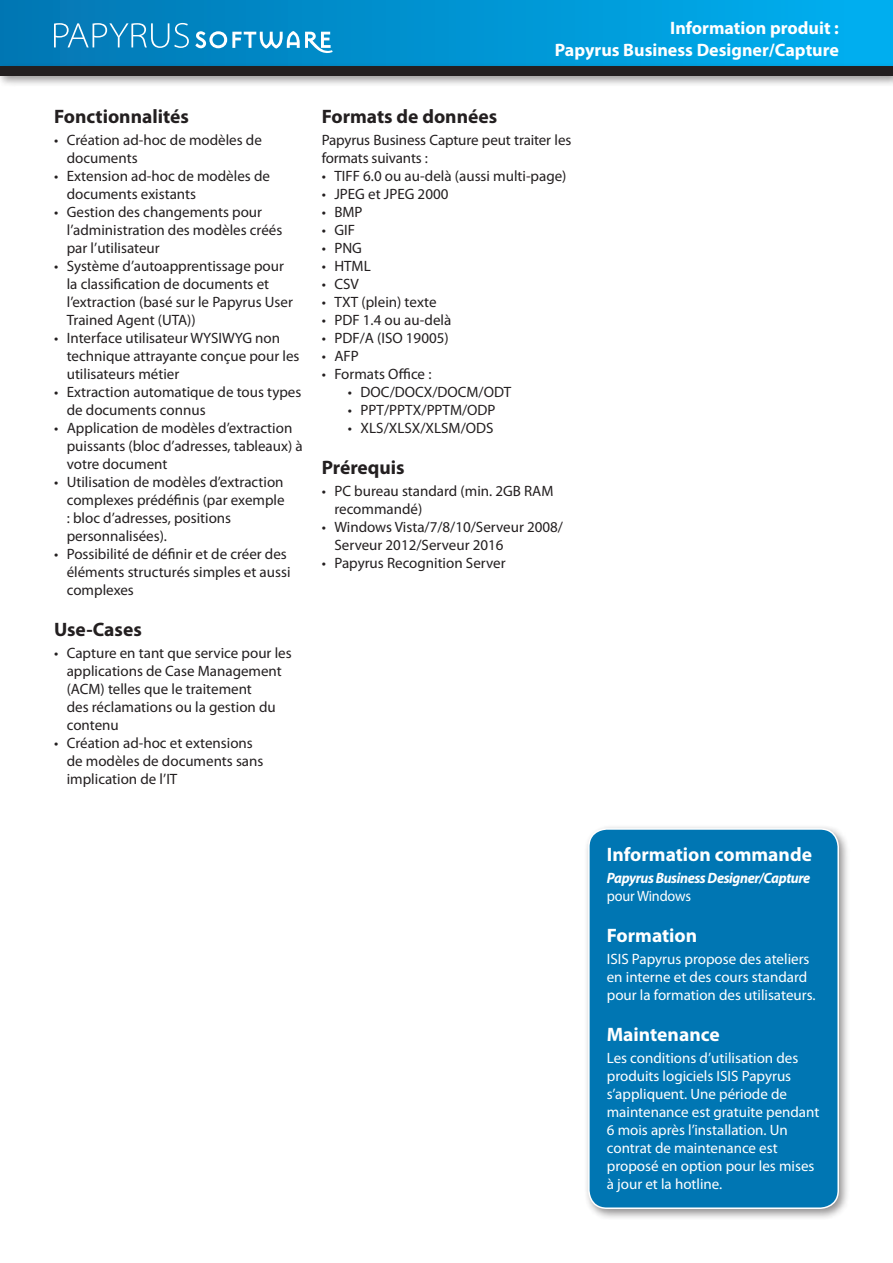
<style>
.page{position:relative;width:893px;height:1263px;background:#fff}
.page>*{position:absolute;margin:0;border:0;box-sizing:border-box;transform-origin:0 0}
.t1{font:700 19.5px "Myriad Pro";color:#231f20}
.t2{font:700 19.5px "Myriad Pro";color:#fff}
.t3{font:700 18px/21.6px "Myriad Pro";color:#fff;text-align:right}
.t4{font:15px/18px "Myriad Pro";color:#231f20}
.t5{font:15px/18px "Myriad Pro";color:#fff}
.t6{font:italic 700 15px "Myriad Pro";letter-spacing:-.03em;color:#fff;scale:.95 1}
.t7{font:15px "Myriad Pro";color:#fff;scale:.95 1}
</style>
<div class="page">
<div style="left:0;top:0;width:893px;height:71px;background:linear-gradient(to right,#0276b2,#00b0f1)"></div>
<div style="left:0;top:62px;width:893px;height:25px;background:#231f20;opacity:.5"></div>
<div style="left:0;top:67px;width:893px;height:9px;background:#231f20"></div>
<svg style="left:54px;top:23px;width:135px;height:25px"></svg>
<svg style="left:195px;top:31px;width:138px;height:23px"></svg>
<div style="left:583px;top:823px;width:267px;height:397px;background:#231f20;opacity:.5"></div>
<div style="left:589px;top:829px;width:249px;height:379px;background:#0076b3;border-radius:18px"></div>
<div style="left:588px;top:828px;width:251px;height:381px;border:2px solid #fff;border-radius:18px"></div>
<h1 class="t1" style="left:54px;top:105px;width:136px">Fonctionnalités</h1>
<p class="t4" style="left:67px;top:131px;width:197px;text-indent:-13px">• Création ad-hoc de modèles de documents</p>
<p class="t4" style="left:67px;top:167px;width:205px;text-indent:-13px">• Extension ad-hoc de modèles de documents existants</p>
<p class="t4" style="left:67px;top:203px;width:217px;text-indent:-13px">• Gestion des changements pour l’administration des modèles créés par l’utilisateur</p>
<p class="t4" style="left:67px;top:257px;width:228px;text-indent:-13px">• Système d’autoapprentissage pour la classification de documents et l’extraction (basé sur le Papyrus User<br>Trained Agent (UTA))</p>
<p class="t4" style="left:67px;top:329px;width:234px;text-indent:-13px">• Interface utilisateur WYSIWYG non technique attrayante conçue pour les utilisateurs métier</p>
<p class="t4" style="left:67px;top:383px;width:236px;text-indent:-13px">• Extraction automatique de tous types de documents connus</p>
<p class="t4" style="left:67px;top:419px;width:237px;text-indent:-13px">• Application de modèles d’extraction puissants (bloc d’adresses, tableaux) à votre document</p>
<p class="t4" style="left:67px;top:473px;width:219px;text-indent:-13px">• Utilisation de modèles d’extraction complexes prédéfinis (par exemple : bloc d’adresses, positions personnalisées).</p>
<p class="t4" style="left:67px;top:545px;width:225px;text-indent:-13px">• Possibilité de définir et de créer des éléments structurés simples et aussi complexes</p>
<h1 class="t1" style="left:54px;top:618px;width:89px">Use-Cases</h1>
<p class="t4" style="left:67px;top:644px;width:226px;text-indent:-13px">• Capture en tant que service pour les applications de Case Management (ACM) telles que le traitement<br>des réclamations ou la gestion du contenu</p>
<p class="t4" style="left:67px;top:734px;width:198px;text-indent:-13px">• Création ad-hoc et extensions de modèles de documents sans implication de l’IT</p>
<p class="t3" style="left:555px;top:18px;width:286px">Information produit :<br>Papyrus Business Designer/Capture</p>
<h1 class="t1" style="left:322px;top:105px;width:177px">Formats de données</h1>
<p class="t4" style="left:322px;top:131px;width:251px">Papyrus Business Capture peut traiter les formats suivants :</p>
<p class="t4" style="left:322px;top:167px;width:246px">• TIFF 6.0 ou au-delà (aussi multi-page)</p>
<p class="t4" style="left:322px;top:185px;width:128px">• JPEG et JPEG 2000</p>
<p class="t4" style="left:322px;top:203px;width:42px">• BMP</p>
<p class="t4" style="left:322px;top:221px;width:35px">• GIF</p>
<p class="t4" style="left:322px;top:239px;width:42px">• PNG</p>
<p class="t4" style="left:322px;top:257px;width:51px">• HTML</p>
<p class="t4" style="left:322px;top:275px;width:39px">• CSV</p>
<p class="t4" style="left:322px;top:293px;width:116px">• TXT (plein) texte</p>
<p class="t4" style="left:322px;top:311px;width:131px">• PDF 1.4 ou au-delà</p>
<p class="t4" style="left:322px;top:329px;width:129px">• PDF/A (ISO 19005)</p>
<p class="t4" style="left:322px;top:347px;width:39px">• AFP</p>
<p class="t4" style="left:322px;top:365px;width:111px">• Formats Office :</p>
<p class="t4" style="left:348px;top:383px;width:165px">• DOC/DOCX/DOCM/ODT</p>
<p class="t4" style="left:348px;top:401px;width:149px">• PPT/PPTX/PPTM/ODP</p>
<p class="t4" style="left:348px;top:419px;width:147px">• XLS/XLSX/XLSM/ODS</p>
<h1 class="t1" style="left:322px;top:456px;width:85px">Prérequis</h1>
<p class="t4" style="left:334px;top:482px;width:221px;text-indent:-13px">• PC bureau standard (min. 2GB RAM recommandé)</p>
<p class="t4" style="left:334px;top:518px;width:230px;text-indent:-13px">• Windows Vista/7/8/10/Serveur 2008/<br>Serveur 2012/Serveur 2016</p>
<p class="t4" style="left:322px;top:554px;width:185px">• Papyrus Recognition Server</p>
<h1 class="t2" style="left:607px;top:843px;width:207px">Information commande</h1>
<p class="t6" style="left:607px;top:870px;width:216px">Papyrus Business Designer/Capture</p>
<p class="t7" style="left:607px;top:888px;width:90px">pour Windows</p>
<h1 class="t2" style="left:607px;top:924px;width:92px">Formation</h1>
<p class="t5" style="left:607px;top:951px;width:210px">ISIS Papyrus propose des ateliers en interne et des cours standard pour la formation des utilisateurs.</p>
<h1 class="t2" style="left:607px;top:1023px;width:114px">Maintenance</h1>
<p class="t5" style="left:607px;top:1050px;width:214px">Les conditions d’utilisation des produits logiciels ISIS Papyrus s’appliquent. Une période de maintenance est gratuite pendant<br>6 mois après l’installation. Un contrat de maintenance est proposé en option pour les mises à jour et la hotline.</p>
</div>
